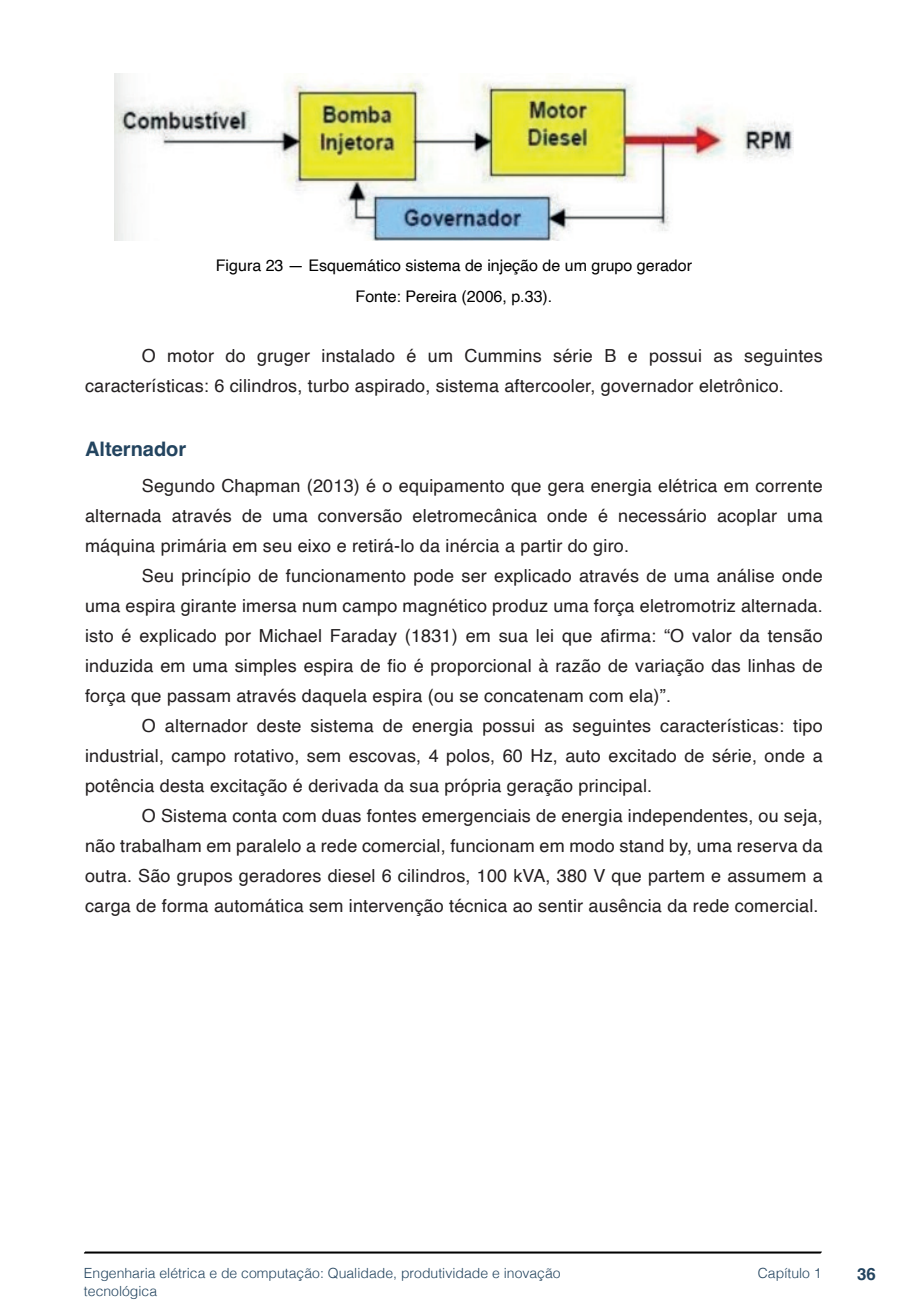
<style>
.page{position:relative;width:908px;height:1304px;background:#fff}
.page>*{position:absolute;margin:0;border:0;box-sizing:border-box;transform-origin:0 0}
.Subtitulo{font:700 20px "Helvetica";color:#23445f}
.txt{font:18px/30px "Helvetica";letter-spacing:.01em;color:#231f20;text-align:justify}
.t1{font:700 16.8px "Helvetica";color:#23445f}
.imagens_graf_tab{font:16px "Helvetica";color:#000}
.t2{font:300 14px/18px "Helvetica";color:#23445f}
</style>
<div class="page">
<svg style="left:84px;top:1251px;width:737px;height:3px;background:#515151"></svg>
<img style="left:114px;top:74px;width:679px;height:167px">
<p class="imagens_graf_tab" style="left:216px;top:253px;width:477px">Figura 23 — Esquemático sistema de injeção de um grupo gerador</p>
<p class="imagens_graf_tab" style="left:355px;top:284px;width:198px">Fonte: Pereira (2006, p.33).</p>
<p class="txt" style="left:85px;top:341px;width:738px;text-indent:57px">O motor do gruger instalado é um Cummins série B e possui as seguintes características: 6 cilindros, turbo aspirado, sistema aftercooler, governador eletrônico.</p>
<p class="Subtitulo" style="left:85px;top:437px;width:103px">Alternador</p>
<p class="txt" style="left:85px;top:471px;width:738px;text-indent:57px">Segundo Chapman (2013) é o equipamento que gera energia elétrica em corrente alternada através de uma conversão eletromecânica onde é necessário acoplar uma máquina primária em seu eixo e retirá-lo da inércia a partir do giro.</p>
<p class="txt" style="left:85px;top:561px;width:738px;text-indent:57px">Seu princípio de funcionamento pode ser explicado através de uma análise onde uma espira girante imersa num campo magnético produz uma força eletromotriz alternada. isto é explicado por Michael Faraday (1831) em sua lei que afirma: “O valor da tensão induzida em uma simples espira de fio é proporcional à razão de variação das linhas de força que passam através daquela espira (ou se concatenam com ela)”.</p>
<p class="txt" style="left:85px;top:711px;width:738px;text-indent:57px">O alternador deste sistema de energia possui as seguintes características: tipo industrial, campo rotativo, sem escovas, 4 polos, 60 Hz, auto excitado de série, onde a potência desta excitação é derivada da sua própria geração principal.</p>
<p class="txt" style="left:85px;top:801px;width:738px;text-indent:57px">O Sistema conta com duas fontes emergenciais de energia independentes, ou seja, não trabalham em paralelo a rede comercial, funcionam em modo stand by, uma reserva da outra. São grupos geradores diesel 6 cilindros, 100 kVA, 380 V que partem e assumem a carga de forma automática sem intervenção técnica ao sentir ausência da rede comercial.</p>
<p class="t2" style="left:84px;top:1263px;width:478px">Engenharia elétrica e de computação: Qualidade, produtividade e inovação tecnológica</p>
<p class="t2" style="left:757px;top:1263px;width:65px">Capítulo 1</p>
<p class="t1" style="left:856px;top:1264px;width:20px">36</p>
</div>
